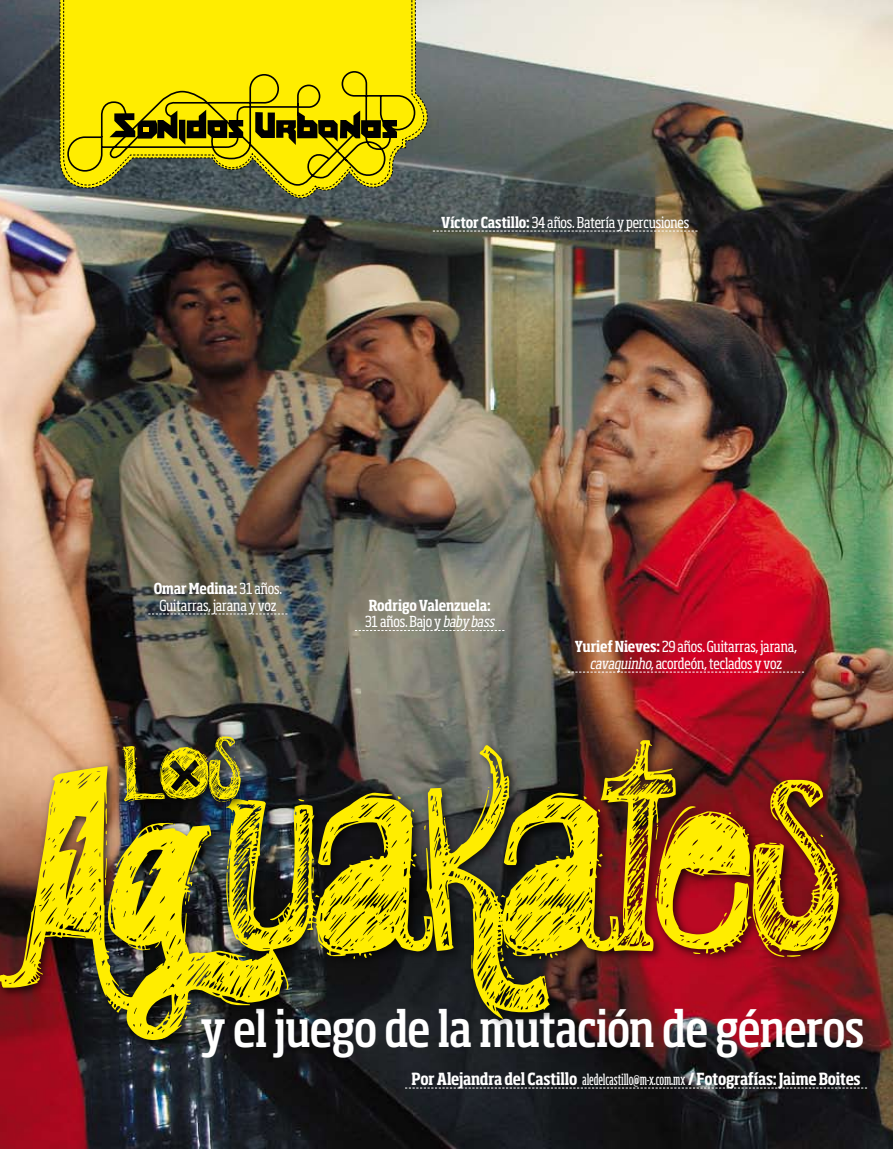
<style>
.page{position:relative;width:893px;height:1149px;background:#fff}
.page>*{position:absolute;margin:0;border:0;box-sizing:border-box;transform-origin:0 0}
.t1{font:500 condensed 49.5px "Soho Std";letter-spacing:-.02em;color:#fff}
.t2{font:700 condensed 16.5px "Soho Std";letter-spacing:-.02em;color:#fff}
.t3{font:condensed 15px/16.5px "Soho Std";letter-spacing:-.01em;color:#fff;text-align:center}
.t4{font:700 condensed 15px/16.5px "Soho Std";letter-spacing:-.01em;color:#fff}
.s1{font-weight:700}
.s2{font-weight:400}
.s3{font-weight:400;font-style:italic}
.s4{font-style:italic}
.s5{font-weight:400;font-stretch:extra-condensed;font-size:15px}
</style>
<div class="page">
<img style="left:0;top:0;width:893px;height:1148px">
<svg style="left:59px;top:0;width:374px;height:198px;background:#c8bd10"></svg>
<svg style="left:405px;top:1087px;width:462px;height:1px"></svg>
<svg style="left:568px;top:671px;width:236px;height:1px"></svg>
<svg style="left:355px;top:630px;width:149px;height:1px"></svg>
<svg style="left:433px;top:230px;width:264px;height:1px"></svg>
<svg style="left:148px;top:613px;width:140px;height:1px"></svg>
<div style="left:0;top:734px;width:852px;height:317px;background:#000;opacity:.75"></div>
<img style="left:0;top:740px;width:839px;height:299px">
<div style="left:117px;top:730px;width:135px;height:83px;background:#000;opacity:.75"></div>
<img style="left:122px;top:736px;width:119px;height:66px">
<p class="t3" style="left:441px;top:213px;width:250px"><span class="s1">Víctor Castillo:</span> 34 años. Batería y percusiones</p>
<p class="t3" style="left:154px;top:580px;width:130px"><span class="s1">Omar Medina:</span> 31 años.<br>Guitarras, jarana y voz</p>
<p class="t4" style="left:365px;top:596px;width:134px">Rodrigo Valenzuela:<br><span class="s2">31 años. Bajo y</span> <span class="s3">baby bass</span></p>
<p class="t3" style="left:575px;top:638px;width:224px"><span class="s1">Yurief Nieves:</span> 29 años. Guitarras, jarana, <span class="s4">cavaquinho</span>, acordeón, teclados y voz</p>
<h1 class="t1" style="left:200px;top:997px;width:665px">y el juego de la mutación de géneros</h1>
<p class="t2" style="left:412px;top:1067px;width:451px">Por Alejandra del Castillo <span class="s5">aledelcastillo@m-x.com.mx</span> / Fotografías: Jaime Boites</p>
</div>
